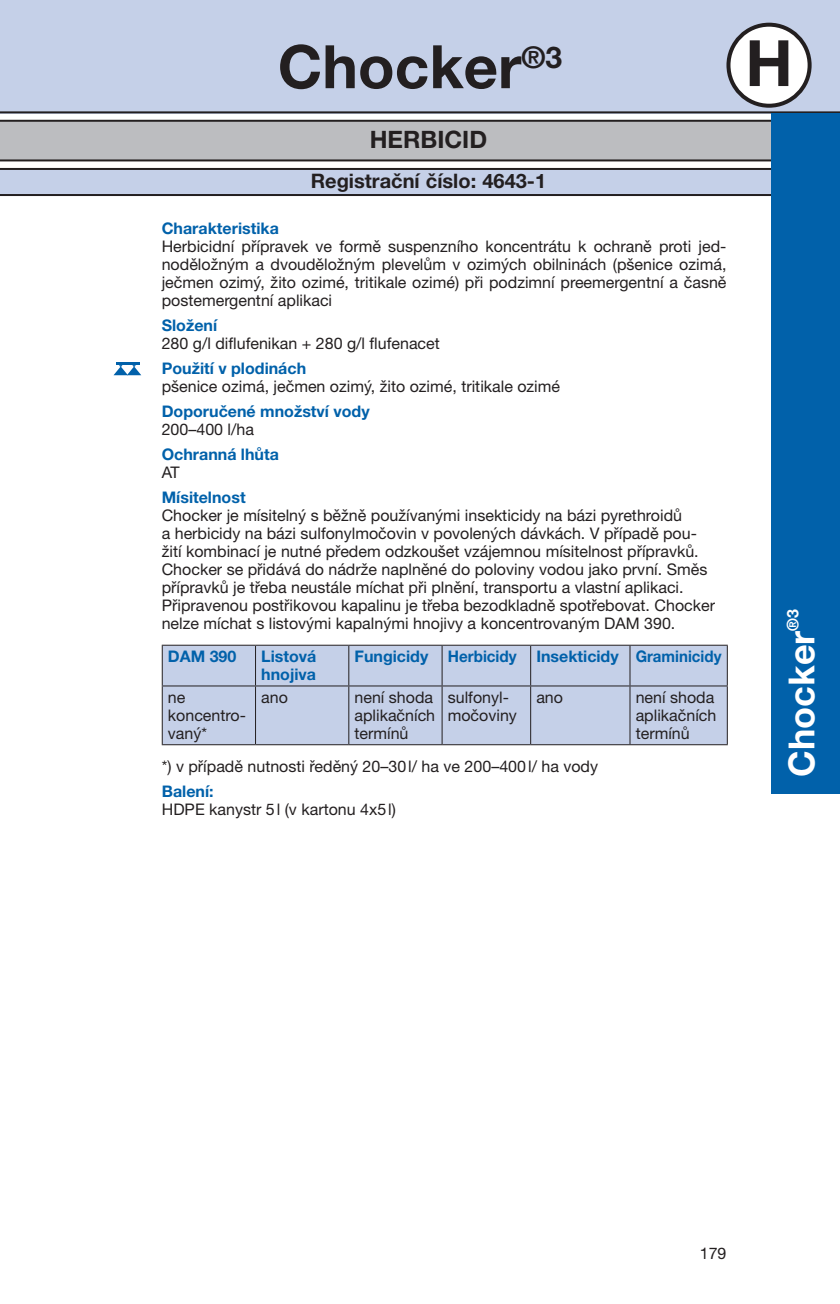
<style>
.page{position:relative;width:840px;height:1304px;background:#fff}
.page>*{position:absolute;margin:0;border:0;box-sizing:border-box;transform-origin:0 0}
.t1{font:700 64px "Helvetica Neue LT Pro";color:#231f20}
.t2{font:700 60px "Helvetica Neue LT Pro";color:#231f20}
.t3{font:700 36px "Helvetica Neue LT Pro";color:#fff}
.t4{font:700 24px "Helvetica Neue LT Pro";color:#231f20}
.t5{font:700 20px "Helvetica Neue LT Pro";color:#231f20}
.t6{font:16px/18px "Helvetica Neue LT Pro";color:#231f20}
.t7{font:700 16px/18px "Helvetica Neue LT Pro";color:#0161aa}
.t8{font:700 16px "Helvetica Neue LT Pro";color:#fff}
</style>
<div class="page">
<div style="left:0;top:121px;width:839px;height:39px;background:#bcbdc0"></div>
<hr style="left:0;top:120px;width:839px;height:2px;background:#231f20">
<hr style="left:0;top:159px;width:839px;height:2px;background:#231f20">
<div style="left:0;top:169px;width:839px;height:26px;background:#c5d0e8"></div>
<hr style="left:0;top:194px;width:839px;height:2px;background:#231f20">
<hr style="left:0;top:168px;width:839px;height:2px;background:#231f20">
<div style="left:0;top:0;width:839px;height:113px;background:#c5d0e8"></div>
<hr style="left:0;top:111px;width:839px;height:2px;background:#231f20">
<div style="left:728px;top:25px;width:81px;height:81px;background:#fff;border-radius:50%"></div>
<div style="left:726px;top:23px;width:85px;height:85px;border:4px solid #231f20;border-radius:50%"></div>
<div style="left:771px;top:113px;width:68px;height:681px;background:#0161aa"></div>
<div style="left:163px;top:646px;width:563px;height:98px;background:#c5d0e8"></div>
<hr style="left:255px;top:646px;width:1px;height:39px;background:#231f20">
<hr style="left:348px;top:646px;width:1px;height:39px;background:#231f20">
<hr style="left:441px;top:646px;width:1px;height:39px;background:#231f20">
<hr style="left:162px;top:685px;width:93px;height:1px;background:#231f20">
<hr style="left:255px;top:685px;width:93px;height:1px;background:#231f20">
<hr style="left:255px;top:686px;width:1px;height:58px;background:#231f20">
<hr style="left:348px;top:685px;width:94px;height:1px;background:#231f20">
<hr style="left:348px;top:686px;width:1px;height:58px;background:#231f20">
<hr style="left:442px;top:685px;width:88px;height:1px;background:#231f20">
<hr style="left:441px;top:686px;width:1px;height:58px;background:#231f20">
<hr style="left:530px;top:685px;width:99px;height:1px;background:#231f20">
<hr style="left:629px;top:685px;width:98px;height:1px;background:#231f20">
<hr style="left:530px;top:646px;width:1px;height:39px;background:#231f20">
<hr style="left:530px;top:686px;width:1px;height:58px;background:#231f20">
<hr style="left:629px;top:646px;width:1px;height:39px;background:#231f20">
<hr style="left:629px;top:686px;width:1px;height:58px;background:#231f20">
<hr style="left:162px;top:645px;width:93px;height:1px;background:#231f20">
<hr style="left:162px;top:646px;width:1px;height:39px;background:#231f20">
<hr style="left:255px;top:645px;width:93px;height:1px;background:#231f20">
<hr style="left:348px;top:645px;width:94px;height:1px;background:#231f20">
<hr style="left:442px;top:645px;width:88px;height:1px;background:#231f20">
<hr style="left:530px;top:645px;width:99px;height:1px;background:#231f20">
<hr style="left:629px;top:645px;width:98px;height:1px;background:#231f20">
<hr style="left:726px;top:646px;width:1px;height:39px;background:#231f20">
<hr style="left:162px;top:686px;width:1px;height:58px;background:#231f20">
<hr style="left:726px;top:686px;width:1px;height:58px;background:#231f20">
<hr style="left:162px;top:744px;width:93px;height:1px;background:#231f20">
<hr style="left:255px;top:744px;width:93px;height:1px;background:#231f20">
<hr style="left:348px;top:744px;width:94px;height:1px;background:#231f20">
<hr style="left:442px;top:744px;width:88px;height:1px;background:#231f20">
<hr style="left:530px;top:744px;width:99px;height:1px;background:#231f20">
<hr style="left:629px;top:744px;width:98px;height:1px;background:#231f20">
<hr style="left:116px;top:362px;width:23px;height:3px;background:#0161aa">
<svg style="left:113px;top:365px;width:28px;height:10px"></svg>
<h2 class="t2" style="left:278px;top:29px;width:286px">Chocker<sup>®3</sup></h2>
<h1 class="t1" style="left:744px;top:23px;width:49px">H</h1>
<h3 class="t4" style="left:369px;top:124px;width:33px">Herbicid</h3>
<p class="t5" style="left:310px;top:168px;width:237px">Registrační číslo: 4643-1</p>
<p class="t7" style="left:162px;top:218px;width:119px">Charakteristika</p>
<p class="t6" style="left:162px;top:237px;width:566px;text-align:justify">Herbicidní přípravek ve formě suspenzního koncentrátu k ochraně proti jed&shy;noděložným a dvouděložným plevelům v ozimých obilninách (pšenice ozimá, ječmen ozimý, žito ozimé, tritikale ozimé) při podzimní preemergentní a časně postemergentní aplikaci</p>
<p class="t7" style="left:162px;top:316px;width:57px">Složení</p>
<p class="t6" style="left:162px;top:334px;width:279px">280 g/l diflufenikan + 280 g/l flufenacet</p>
<p class="t7" style="left:162px;top:359px;width:146px">Použití v plodinách</p>
<p class="t6" style="left:162px;top:377px;width:399px">pšenice ozimá, ječmen ozimý, žito ozimé, tritikale ozimé</p>
<p class="t7" style="left:162px;top:402px;width:209px">Doporučené množství vody</p>
<p class="t6" style="left:162px;top:420px;width:94px">200–400 l/ha</p>
<p class="t7" style="left:162px;top:445px;width:119px">Ochranná lhůta</p>
<p class="t6" style="left:162px;top:463px;width:20px">AT</p>
<p class="t7" style="left:162px;top:488px;width:85px">Mísitelnost</p>
<p class="t6" style="left:162px;top:506px;width:554px">Chocker je mísitelný s běžně používanými insekticidy na bázi pyrethroidů<br>a herbicidy na bázi sulfonylmočovin v povolených dávkách. V případě pou&shy;žití kombinací je nutné předem odzkoušet vzájemnou mísitelnost přípravků.<br>Chocker se přidává do nádrže naplněné do poloviny vodou jako první. Směs přípravků je třeba neustále míchat při plnění, transportu a vlastní aplikaci.<br>Připravenou postřikovou kapalinu je třeba bezodkladně spotřebovat. Chocker nelze míchat s listovými kapalnými hnojivy a koncentrovaným DAM 390.</p>
<p class="t7" style="left:168px;top:647px;width:70px">DAM 390</p>
<p class="t7" style="left:261px;top:647px;width:57px">Listová hnojiva</p>
<p class="t7" style="left:354px;top:647px;width:368px">Fungicidy Herbicidy Insekticidy Graminicidy</p>
<p class="t6" style="left:168px;top:688px;width:79px">ne koncentro&shy;vaný*</p>
<p class="t6" style="left:261px;top:688px;width:28px">ano</p>
<p class="t6" style="left:354px;top:688px;width:82px">není shoda aplikačních termínů</p>
<p class="t6" style="left:447px;top:688px;width:71px">sulfonyl&shy;močoviny</p>
<p class="t6" style="left:536px;top:688px;width:28px">ano</p>
<p class="t6" style="left:635px;top:688px;width:82px">není shoda aplikačních termínů</p>
<p class="t6" style="left:162px;top:757px;width:437px">*) v případě nutnosti ředěný 20–30l/ ha ve 200–400l/ ha vody</p>
<p class="t7" style="left:162px;top:782px;width:53px">Balení:</p>
<p class="t6" style="left:162px;top:800px;width:235px">HDPE kanystr 5l (v kartonu 4x5l)</p>
<p class="t8" style="left:782px;top:631px;width:23px;rotate:-90deg">®3</p>
<h3 class="t3" style="left:778px;top:777px;width:148px;rotate:-90deg">Chocker</h3>
<p class="t6" style="left:699px;top:1244px;width:28px">179</p>
</div>
